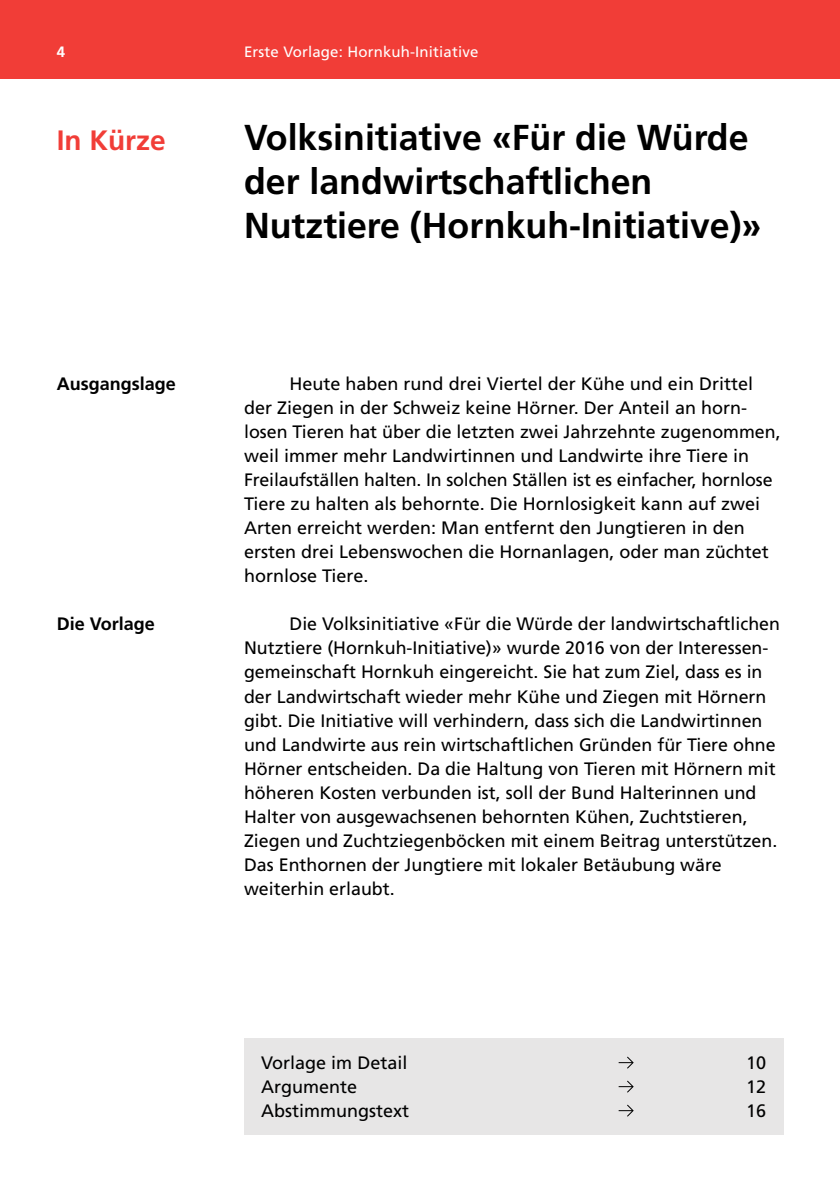
<style>
.page{position:relative;width:840px;height:1191px;background:#fff}
.page>*{position:absolute;margin:0;border:0;box-sizing:border-box;transform-origin:0 0}
.t1{font:700 36px/44px "Frutiger LT Std";color:#000}
.t2{font:700 28px "Frutiger LT Std";color:#f13d37}
.t3{font:18px/24px "Frutiger LT Std";color:#000}
.t4{font:700 18px "Frutiger LT Std";color:#000}
.t5{font:15px "Frutiger LT Std";letter-spacing:.01em;color:#fff}
.t6{font:700 15px "Frutiger LT Std";color:#fff}
</style>
<div class="page">
<div style="left:0;top:0;width:839px;height:78px;background:#f13d37"></div>
<div style="left:244px;top:1038px;width:538px;height:96px;background:#e7e6e6"></div>
<svg style="left:618px;top:1056px;width:15px;height:12px"></svg>
<svg style="left:618px;top:1080px;width:15px;height:12px"></svg>
<svg style="left:618px;top:1104px;width:15px;height:12px"></svg>
<p class="t6" style="left:57px;top:43px;width:10px">4</p>
<h1 class="t5" style="left:244px;top:43px;width:236px">Erste Vorlage: Hornkuh-Initiative</h1>
<h2 class="t2" style="left:57px;top:124px;width:110px">In Kürze</h2>
<h3 class="t4" style="left:57px;top:373px;width:120px">Ausgangslage</h3>
<h3 class="t4" style="left:57px;top:613px;width:100px">Die Vorlage</h3>
<h1 class="t1" style="left:244px;top:116px;width:518px">Volksinitiative «Für die Würde der landwirtschaftlichen<br>Nutztiere (Hornkuh-Initiative)»</h1>
<p class="t3" style="left:244px;top:372px;width:538px;text-indent:45px">Heute haben rund drei Viertel der Kühe und ein Drittel der Ziegen in der Schweiz keine Hörner. Der Anteil an horn&shy;losen Tieren hat über die letzten zwei Jahrzehnte zugenommen, weil immer mehr Landwirtinnen und Landwirte ihre Tiere in Freilaufställen halten. In solchen Ställen ist es einfacher, hornlose Tiere zu halten als behornte. Die Hornlosigkeit kann auf zwei Arten erreicht werden: Man entfernt den Jungtieren in den ersten drei Lebenswochen die Hornanlagen, oder man züchtet hornlose Tiere.</p>
<p class="t3" style="left:244px;top:612px;width:537px;text-indent:45px">Die Volksinitiative «Für die Würde der landwirtschaftlichen Nutztiere (Hornkuh-Initiative)» wurde 2016 von der Interessen&shy;gemeinschaft Hornkuh eingereicht. Sie hat zum Ziel, dass es in der Landwirtschaft wieder mehr Kühe und Ziegen mit Hörnern gibt. Die Initiative will verhindern, dass sich die Landwirtinnen und Landwirte aus rein wirtschaftlichen Gründen für Tiere ohne Hörner entscheiden. Da die Haltung von Tieren mit Hörnern mit höheren Kosten verbunden ist, soll der Bund Halterinnen und Halter von ausgewachsenen behornten Kühen, Zuchtstieren, Ziegen und Zuchtziegenböcken mit einem Beitrag unterstützen.<br>Das Enthornen der Jungtiere mit lokaler Betäubung wäre weiterhin erlaubt.</p>
<p class="t3" style="left:261px;top:1050px;width:148px">Vorlage im Detail</p>
<p class="t3" style="left:745px;top:1050px;width:22px">10</p>
<p class="t3" style="left:261px;top:1074px;width:98px">Argumente</p>
<p class="t3" style="left:745px;top:1074px;width:22px">12</p>
<p class="t3" style="left:261px;top:1098px;width:150px">Abstimmungstext</p>
<p class="t3" style="left:745px;top:1098px;width:22px">16</p>
</div>
